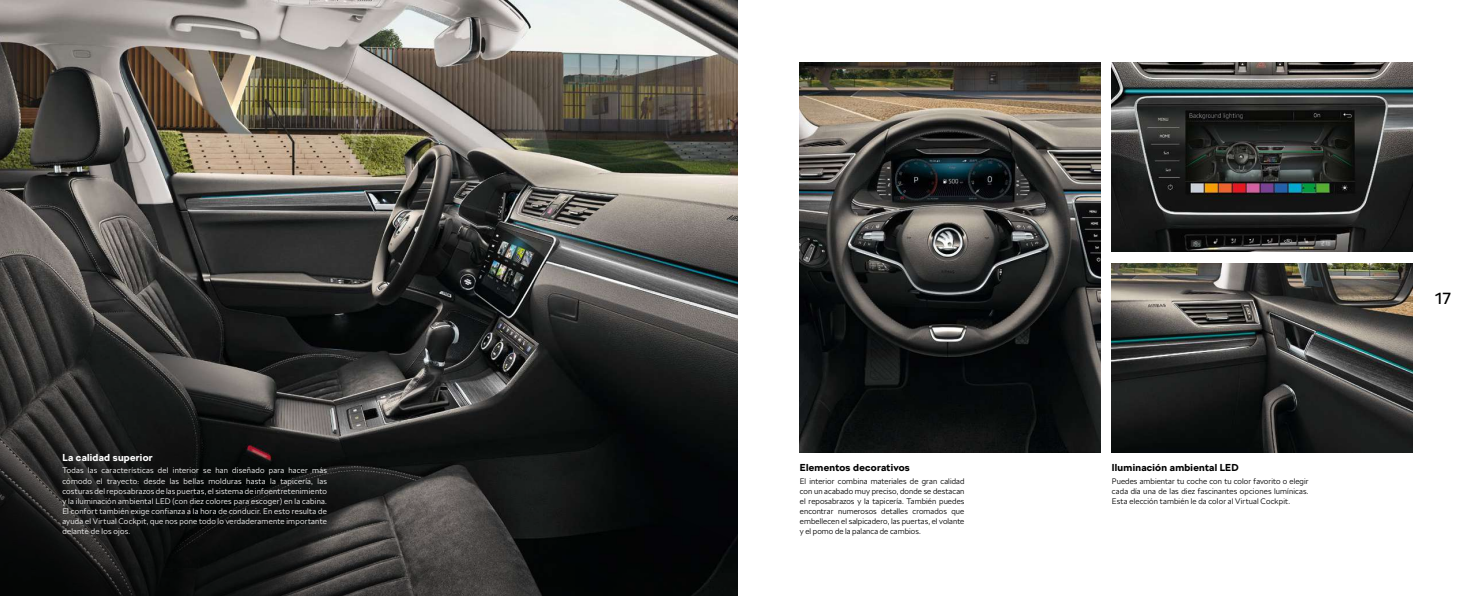
<style>
.page{position:relative;width:1475px;height:596px;background:#fff}
.page>*{position:absolute;margin:0;border:0;box-sizing:border-box;transform-origin:0 0}
.t1{font:16px "SKODA Next";color:#000}
.t2{font:700 10px "SKODA Next";letter-spacing:.025em;color:#000}
.t3{font:700 10px "SKODA Next";letter-spacing:.025em;color:#fff}
.t4{font:300 8px/10px "SKODA Next";letter-spacing:.03em;color:#fff;text-align:justify}
.t5{font:300 8px/10px "SKODA Next";letter-spacing:.015em;color:#000;text-align:justify}
</style>
<div class="page">
<img style="left:799px;top:62px;width:301px;height:390px">
<img style="left:1111px;top:62px;width:301px;height:189px">
<img style="left:1111px;top:263px;width:301px;height:189px">
<svg style="left:0;top:0;width:737px;height:595px;background:#494844"></svg>
<p class="t3" style="left:62px;top:451px;width:92px">La calidad superior</p>
<p class="t4" style="left:62px;top:465px;width:266px">Todas las características del interior se han diseñado para hacer más cómodo el trayecto: desde las bellas molduras hasta la tapicería, las costuras del reposabrazos de las puertas, el sistema de infoentretenimiento y la iluminación ambiental LED (con diez colores para escoger) en la cabina.<br>El confort también exige confianza a la hora de conducir. En esto resulta de ayuda el Virtual Cockpit, que nos pone todo lo verdaderamente importante delante de los ojos.</p>
<p class="t2" style="left:799px;top:461px;width:111px">Elementos decorativos</p>
<p class="t5" style="left:799px;top:475px;width:166px">El interior combina materiales de gran calidad con un acabado muy preciso, donde se destacan el reposabrazos y la tapicería. También puedes encontrar numerosos detalles cromados que embellecen el salpicadero, las puertas, el volante y el pomo de la palanca de cambios.</p>
<p class="t2" style="left:1111px;top:461px;width:128px">Iluminación ambiental LED</p>
<p class="t5" style="left:1111px;top:475px;width:198px">Puedes ambientar tu coche con tu color favorito o elegir cada día una de las diez fascinantes opciones lumínicas.<br>Esta elección también le da color al Virtual Cockpit.</p>
<h1 class="t1" style="left:1434px;top:288px;width:17px">17</h1>
</div>
